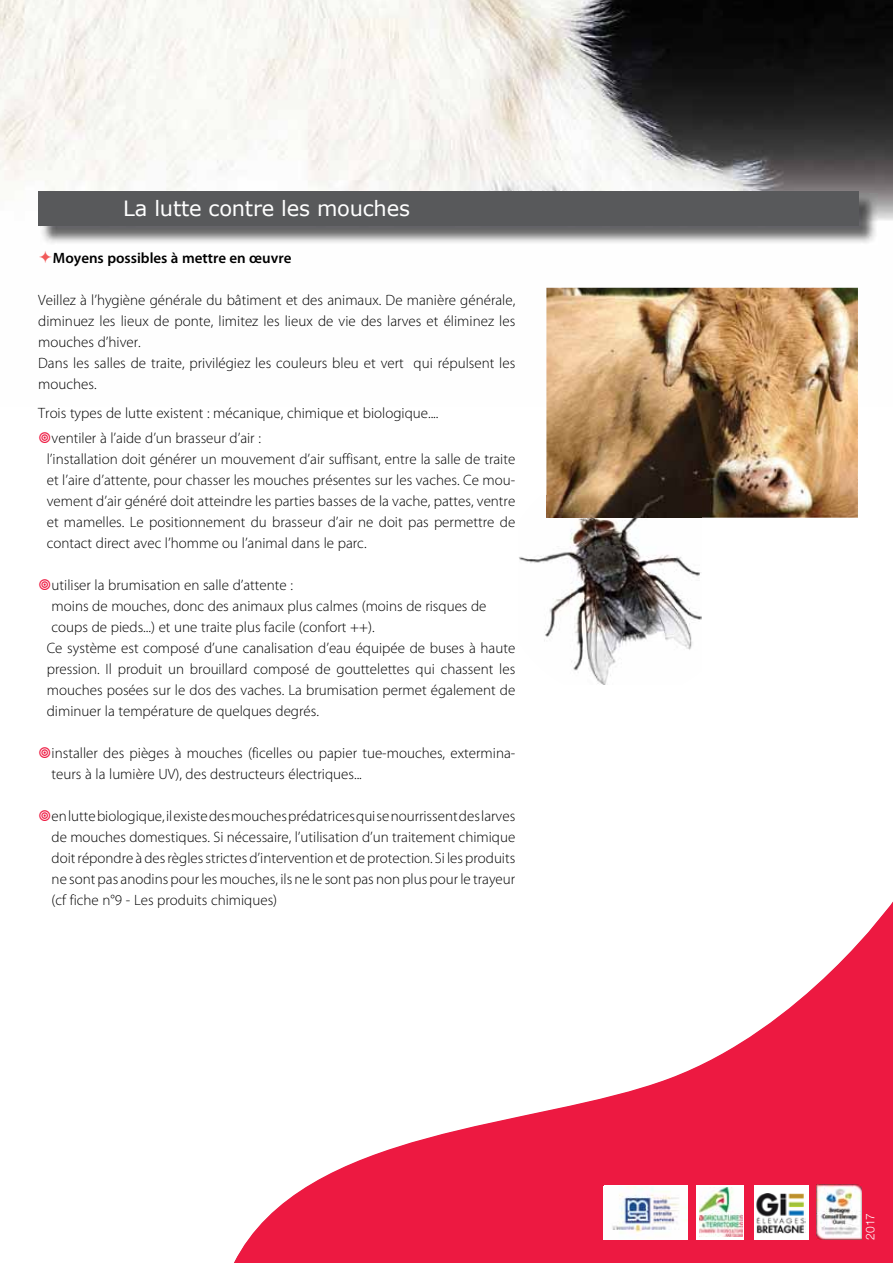
<style>
.page{position:relative;width:893px;height:1263px;background:#fff}
.page>*{position:absolute;margin:0;border:0;box-sizing:border-box;transform-origin:0 0}
.t1{font:21px "MS Reference Sans Serif";letter-spacing:-.01em;color:#fff}
.t2{font:300 15px/21px "Myriad Pro";color:#000}
.t3{font:600 15px "Myriad Pro";color:#000}
.t4{font:300 12px "Helvetica Neue LT Std";color:#fff}
</style>
<div class="page">
<img style="left:0;top:0;width:893px;height:288px">
<img style="left:546px;top:288px;width:312px;height:230px">
<img style="left:41px;top:194px;width:836px;height:50px">
<div style="left:38px;top:191px;width:821px;height:34px;background:#58595b"></div>
<img style="left:519px;top:518px;width:183px;height:167px">
<img style="left:546px;top:495px;width:156px;height:23px">
<svg style="left:234px;top:901px;width:659px;height:362px"></svg>
<img style="left:604px;top:1186px;width:83px;height:54px">
<div style="left:754px;top:1186px;width:54px;height:54px;background:#fff"></div>
<img style="left:756px;top:1193px;width:50px;height:40px">
<img style="left:817px;top:1184px;width:45px;height:55px">
<div style="left:697px;top:1186px;width:47px;height:54px;background:#fff"></div>
<img style="left:699px;top:1187px;width:43px;height:50px">
<svg style="left:40px;top:250px;width:12px;height:13px"></svg>
<h1 class="t1" style="left:123px;top:195px;width:288px">La lutte contre les mouches</h1>
<p class="t3" style="left:53px;top:248px;width:240px">Moyens possibles à mettre en œuvre</p>
<p class="t2" style="left:38px;top:289px;width:479px">Veillez à l’hygiène générale du bâtiment et des animaux. De manière générale, diminuez les lieux de ponte, limitez les lieux de vie des larves et éliminez les mouches d’hiver.<br>Dans les salles de traite, privilégiez les couleurs bleu et vert qui répulsent les mouches.</p>
<p class="t2" style="left:52px;top:400px;width:388px;line-height:25.2px;text-indent:-13px">Trois types de lutte existent : mécanique, chimique et biologique.... ventiler à l’aide d’un brasseur d’air :</p>
<p class="t2" style="left:47px;top:449px;width:470px;text-align:justify">l’installation doit générer un mouvement d’air suffisant, entre la salle de traite et l’aire d’attente, pour chasser les mouches présentes sur les vaches. Ce mou&shy;vement d’air généré doit atteindre les parties basses de la vache, pattes, ventre et mamelles. Le positionnement du brasseur d’air ne doit pas permettre de contact direct avec l’homme ou l’animal dans le parc.</p>
<p class="t2" style="left:52px;top:575px;width:243px">utiliser la brumisation en salle d’attente :</p>
<p class="t2" style="left:52px;top:596px;width:436px">moins de mouches, donc des animaux plus calmes (moins de risques de</p>
<p class="t2" style="left:52px;top:617px;width:324px">coups de pieds...) et une traite plus facile (confort ++).</p>
<p class="t2" style="left:47px;top:638px;width:470px">Ce système est composé d’une canalisation d’eau équipée de buses à haute</p>
<p class="t2" style="left:47px;top:659px;width:470px">pression. Il produit un brouillard composé de gouttelettes qui chassent les</p>
<p class="t2" style="left:47px;top:680px;width:470px">mouches posées sur le dos des vaches. La brumisation permet également de</p>
<p class="t2" style="left:47px;top:701px;width:274px">diminuer la température de quelques degrés.</p>
<p class="t2" style="left:52px;top:743px;width:465px">installer des pièges à mouches (ficelles ou papier tue-mouches, extermina&shy;teurs à la lumière UV), des destructeurs électriques...</p>
<p class="t2" style="left:52px;top:806px;width:465px;text-align:justify">en lutte biologique, il existe des mouches prédatrices qui se nourrissent des larves de mouches domestiques. Si nécessaire, l’utilisation d’un traitement chimique doit répondre à des règles strictes d’intervention et de protection. Si les produits ne sont pas anodins pour les mouches, ils ne le sont pas non plus pour le trayeur (cf fiche n°9 - Les produits chimiques)</p>
<p class="t4" style="left:863px;top:1239px;width:28px;rotate:-90deg">2017</p>
</div>
